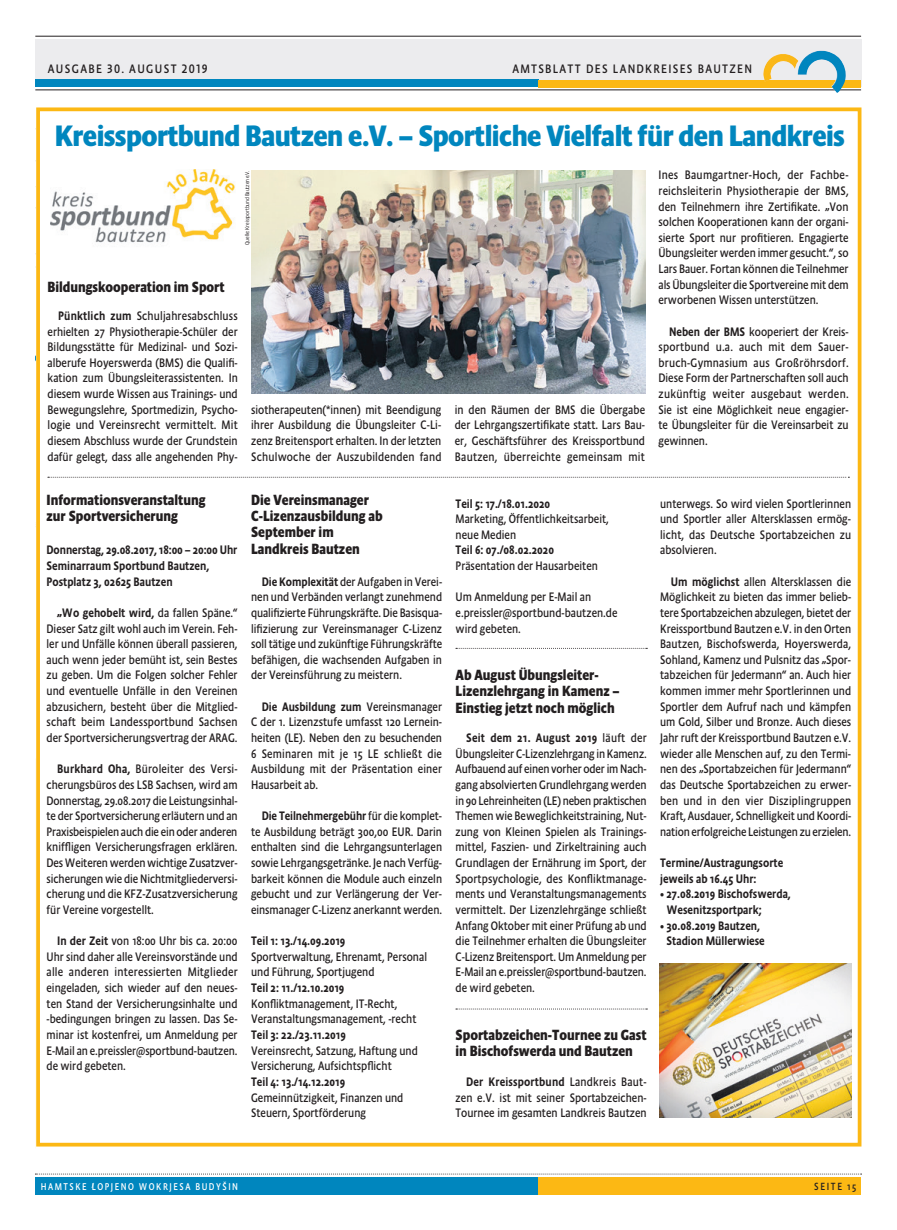
<style>
.page{position:relative;width:897px;height:1230px;background:#fff}
.page>*{position:absolute;margin:0;border:0;box-sizing:border-box;transform-origin:0 0}
.t1{font:700 30px "Absara Sans Head OT";letter-spacing:-.02em;color:#0086be}
.t2{font:700 15px/16.2px "Absara Sans Head OT";color:#231f20;scale:.95 1}
.t3{font:12.5px/15.6px "Absara Sans Head OT";color:#231f20;text-align:justify;scale:.95 1}
.t4{font:500 12.5px/15.6px "Absara Sans Head OT";color:#231f20;scale:.95 1}
.t5{font:12.5px "Absara Sans Head OT";letter-spacing:.1em;color:#231f20}
.t6{font:12.5px "Absara Sans Head OT";letter-spacing:.11em;color:#231f20}
.t7{font:10.62px "Absara Sans Head OT";letter-spacing:.16em;color:#231f20;scale:.95 1}
.t8{font:10px "Absara Sans Head OT";letter-spacing:.16em;color:#fff;scale:.95 1}
.t9{font:300 5.62px "Absara Sans Head OT";letter-spacing:-.02em;color:#231f20}
.s1{font-weight:500}
</style>
<div class="page">
<div style="left:35px;top:1177px;width:504px;height:17px;background:#0086be"></div>
<div style="left:538px;top:1177px;width:323px;height:18px;background:#fcb814"></div>
<svg style="left:35px;top:1173px;width:827px;height:1px"></svg>
<div style="left:35px;top:39px;width:826px;height:48px;background:#ececee"></div>
<div style="left:35px;top:80px;width:504px;height:7px;background:#0086be"></div>
<div style="left:538px;top:80px;width:323px;height:7px;background:#fcb814"></div>
<hr style="left:35px;top:90px;width:826px;height:1px;background:#231f20">
<hr style="left:35px;top:36px;width:826px;height:1px;background:#231f20">
<img style="left:762px;top:51px;width:85px;height:42px">
<div style="left:36px;top:107px;width:825px;height:1039px;border:4px solid #fcb814"></div>
<img style="left:50px;top:169px;width:185px;height:74px">
<img style="left:252px;top:171px;width:393px;height:223px">
<svg style="left:48px;top:477px;width:801px;height:1px"></svg>
<img style="left:659px;top:964px;width:192px;height:153px">
<svg style="left:456px;top:648px;width:191px;height:1px"></svg>
<svg style="left:456px;top:1008px;width:191px;height:1px"></svg>
<p class="t6" style="left:48px;top:61px;width:161px">AUSGABE 30. AUGUST 2019</p>
<p class="t5" style="left:512px;top:61px;width:241px">AMTSBLATT DES LANDKREISES BAUTZEN</p>
<h1 class="t1" style="left:55px;top:118px;width:791px">Kreissportbund Bautzen e.V. – Sportliche Vielfalt für den Landkreis</h1>
<p class="t9" style="left:244px;top:245px;width:76px;rotate:-90deg">Quelle: Kreissportbund Bautzen e.V.</p>
<p class="t3" style="left:658px;top:167px;width:202px">Ines Baumgartner-Hoch, der Fachbe&shy;reichsleiterin Physiotherapie der BMS, den Teilnehmern ihre Zertifikate. „Von solchen Kooperationen kann der organi&shy;sierte Sport nur profitieren. Engagierte Übungsleiter werden immer gesucht.“, so Lars Bauer. Fortan können die Teilnehmer als Übungsleiter die Sportvereine mit dem erworbenen Wissen unterstützen.</p>
<p class="t3" style="left:658px;top:323px;width:202px;text-indent:11px"><span class="s1">Neben der BMS</span> kooperiert der Kreis&shy;sportbund u.a. auch mit dem Sauer&shy;bruch-Gymnasium aus Großröhrsdorf.<br>Diese Form der Partnerschaften soll auch zukünftig weiter ausgebaut werden.<br>Sie ist eine Möglichkeit neue engagier&shy;te Übungsleiter für die Vereinsarbeit zu gewinnen.</p>
<p class="t2" style="left:48px;top:279px;width:188px">Bildungskooperation im Sport</p>
<p class="t3" style="left:48px;top:308px;width:202px;text-indent:11px"><span class="s1">Pünktlich zum</span> Schuljahresabschluss erhielten 27 Physiotherapie-Schüler der Bildungsstätte für Medizinal- und Sozi&shy;alberufe Hoyerswerda (BMS) die Qualifi&shy;kation zum Übungsleiterassistenten. In diesem wurde Wissen aus Trainings- und Bewegungslehre, Sportmedizin, Psycho&shy;logie und Vereinsrecht vermittelt. Mit diesem Abschluss wurde der Grundstein dafür gelegt, dass alle angehenden Phy-</p>
<p class="t3" style="left:251px;top:402px;width:202px">siotherapeuten(*innen) mit Beendigung ihrer Ausbildung die Übungsleiter C-Li&shy;zenz Breitensport erhalten. In der letzten Schulwoche der Auszubildenden fand</p>
<p class="t3" style="left:455px;top:402px;width:202px">in den Räumen der BMS die Übergabe der Lehrgangszertifikate statt. Lars Bau&shy;er, Geschäftsführer des Kreissportbund Bautzen, überreichte gemeinsam mit</p>
<p class="t2" style="left:47px;top:492px;width:169px">Informationsveranstaltung zur Sportversicherung</p>
<p class="t4" style="left:47px;top:542px;width:202px">Donnerstag, 29.08.2017, 18:00 – 20:00 Uhr<br>Seminarraum Sportbund Bautzen,<br>Postplatz 3, 02625 Bautzen</p>
<p class="t3" style="left:47px;top:605px;width:203px;text-indent:11px"><span class="s1">„Wo gehobelt wird,</span> da fallen Späne.“ Dieser Satz gilt wohl auch im Verein. Feh&shy;ler und Unfälle können überall passieren, auch wenn jeder bemüht ist, sein Bestes zu geben. Um die Folgen solcher Fehler und eventuelle Unfälle in den Vereinen abzusichern, besteht über die Mitglied&shy;schaft beim Landessportbund Sachsen der Sportversicherungsvertrag der ARAG.</p>
<p class="t3" style="left:47px;top:761px;width:203px;text-indent:11px"><span class="s1">Burkhard Oha,</span> Büroleiter des Versi&shy;cherungsbüros des LSB Sachsen, wird am Donnerstag, 29.08.2017 die Leistungsinhal&shy;te der Sportversicherung erläutern und an Praxisbeispielen auch die ein oder anderen kniffligen Versicherungsfragen erklären.<br>Des Weiteren werden wichtige Zusatzver&shy;sicherungen wie die Nichtmitgliederversi&shy;cherung und die KFZ-Zusatzversicherung für Vereine vorgestellt.</p>
<p class="t3" style="left:47px;top:933px;width:203px;text-indent:11px"><span class="s1">In der Zeit</span> von 18:00 Uhr bis ca. 20:00<br>Uhr sind daher alle Vereinsvorstände und alle anderen interessierten Mitglieder eingeladen, sich wieder auf den neues&shy;ten Stand der Versicherungsinhalte und -bedingungen bringen zu lassen. Das Se&shy;minar ist kostenfrei, um Anmeldung per E-Mail an e.preissler@sportbund-bautzen. de wird gebeten.</p>
<p class="t2" style="left:251px;top:492px;width:140px">Die Vereinsmanager<br>C-Lizenzausbildung ab<br>September im<br>Landkreis Bautzen</p>
<p class="t3" style="left:251px;top:573px;width:203px;text-indent:11px"><span class="s1">Die Komplexität</span> der Aufgaben in Verei&shy;nen und Verbänden verlangt zunehmend qualifizierte Führungskräfte. Die Basisqua&shy;lifizierung zur Vereinsmanager C-Lizenz soll tätige und zukünftige Führungskräfte befähigen, die wachsenden Aufgaben in der Vereinsführung zu meistern.</p>
<p class="t3" style="left:251px;top:698px;width:203px;text-indent:11px"><span class="s1">Die Ausbildung zum</span> Vereinsmanager C der 1. Lizenzstufe umfasst 120 Lernein&shy;heiten (LE). Neben den zu besuchenden 6 Seminaren mit je 15 LE schließt die Ausbildung mit der Präsentation einer Hausarbeit ab.</p>
<p class="t3" style="left:251px;top:808px;width:203px;text-indent:11px"><span class="s1">Die Teilnehmergebühr</span> für die komplet&shy;te Ausbildung beträgt 300,00 EUR. Darin enthalten sind die Lehrgangsunterlagen sowie Lehrgangsgetränke. Je nach Verfüg&shy;barkeit können die Module auch einzeln gebucht und zur Verlängerung der Ver&shy;einsmanager C-Lizenz anerkannt werden.</p>
<p class="t4" style="left:251px;top:933px;width:101px">Teil 1: 13./14.09.2019</p>
<p class="t3" style="left:251px;top:948px;width:187px">Sportverwaltung, Ehrenamt, Personal und Führung, Sportjugend</p>
<p class="t4" style="left:251px;top:980px;width:100px">Teil 2: 11./12.10.2019</p>
<p class="t3" style="left:251px;top:995px;width:176px">Konfliktmanagement, IT-Recht,<br>Veranstaltungsmanagement, -recht</p>
<p class="t4" style="left:251px;top:1027px;width:101px">Teil 3: 22./23.11.2019</p>
<p class="t3" style="left:251px;top:1042px;width:177px">Vereinsrecht, Satzung, Haftung und<br>Versicherung, Aufsichtspflicht</p>
<p class="t4" style="left:251px;top:1073px;width:101px">Teil 4: 13./14.12.2019</p>
<p class="t3" style="left:251px;top:1089px;width:162px">Gemeinnützigkeit, Finanzen und<br>Steuern, Sportförderung</p>
<p class="t4" style="left:455px;top:495px;width:101px">Teil 5: 17./18.01.2020</p>
<p class="t3" style="left:455px;top:511px;width:163px">Marketing, Öffentlichkeitsarbeit, neue Medien</p>
<p class="t4" style="left:455px;top:542px;width:105px">Teil 6: 07./08.02.2020</p>
<p class="t3" style="left:455px;top:558px;width:151px">Präsentation der Hausarbeiten</p>
<p class="t3" style="left:455px;top:589px;width:172px;text-align:left">Um Anmeldung per E-Mail an e.preissler@sportbund-bautzen.de wird gebeten.</p>
<p class="t2" style="left:455px;top:667px;width:174px">Ab August Übungsleiter-<br>Lizenzlehrgang in Kamenz –<br>Einstieg jetzt noch möglich</p>
<p class="t3" style="left:455px;top:730px;width:203px;text-indent:11px"><span class="s1">Seit dem 21. August 2019</span> läuft der Übungsleiter C-Lizenzlehrgang in Kamenz.<br>Aufbauend auf einen vorher oder im Nach&shy;gang absolvierten Grundlehrgang werden in 90 Lehreinheiten (LE) neben praktischen Themen wie Beweglichkeitstraining, Nut&shy;zung von Kleinen Spielen als Trainings&shy;mittel, Faszien- und Zirkeltraining auch Grundlagen der Ernährung im Sport, der Sportpsychologie, des Konfliktmanage&shy;ments und Veranstaltungsmanagements vermittelt. Der Lizenzlehrgänge schließt Anfang Oktober mit einer Prüfung ab und die Teilnehmer erhalten die Übungsleiter C-Lizenz Breitensport. Um Anmeldung per E-Mail an e.preissler@sportbund-bautzen. de wird gebeten.</p>
<p class="t2" style="left:455px;top:1026px;width:202px">Sportabzeichen-Tournee zu Gast in Bischofswerda und Bautzen</p>
<p class="t3" style="left:455px;top:1073px;width:203px;text-indent:11px"><span class="s1">Der Kreissportbund</span> Landkreis Baut&shy;zen e.V. ist mit seiner Sportabzeichen-Tournee im gesamten Landkreis Bautzen</p>
<p class="t3" style="left:660px;top:495px;width:203px">unterwegs. So wird vielen Sportlerinnen und Sportler aller Altersklassen ermög&shy;licht, das Deutsche Sportabzeichen zu absolvieren.</p>
<p class="t3" style="left:660px;top:573px;width:203px;text-indent:11px"><span class="s1">Um möglichst</span> allen Altersklassen die Möglichkeit zu bieten das immer belieb&shy;tere Sportabzeichen abzulegen, bietet der Kreissportbund Bautzen e.V. in den Orten Bautzen, Bischofswerda, Hoyerswerda, Sohland, Kamenz und Pulsnitz das „Spor&shy;tabzeichen für Jedermann“ an. Auch hier kommen immer mehr Sportlerinnen und Sportler dem Aufruf nach und kämpfen um Gold, Silber und Bronze. Auch dieses Jahr ruft der Kreissportbund Bautzen e.V. wieder alle Menschen auf, zu den Termi&shy;nen des „Sportabzeichen für Jedermann“ das Deutsche Sportabzeichen zu erwer&shy;ben und in den vier Disziplingruppen Kraft, Ausdauer, Schnelligkeit und Koordi&shy;nation erfolgreiche Leistungen zu erzielen.</p>
<p class="t4" style="left:660px;top:855px;width:131px">Termine/Austragungsorte jeweils ab 16.45 Uhr:</p>
<p class="t4" style="left:666px;top:886px;width:132px;text-indent:-6px">• 27.08.2019 Bischofswerda,<br>Wesenitzsportpark;</p>
<p class="t4" style="left:660px;top:917px;width:112px;text-align:center">• 30.08.2019 Bautzen,<br>Stadion Müllerwiese</p>
<p class="t8" style="left:41px;top:1180px;width:209px">HAMTSKE <sup>/</sup>LOPJENO WOKRJESA BUDYŠIN</p>
<p class="t7" style="left:814px;top:1179px;width:46px">SEITE 15</p>
</div>
